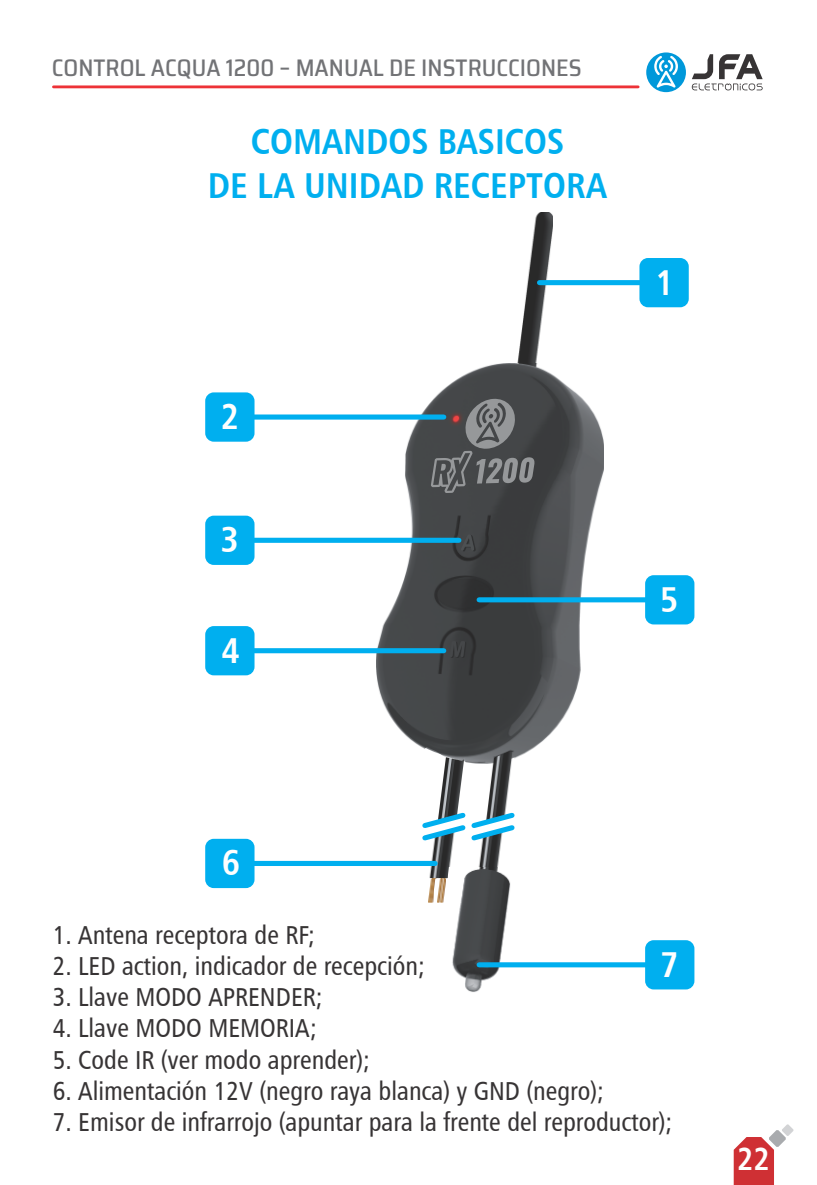
<style>
.page{position:relative;width:817px;height:1185px;background:#fff}
.page>*{position:absolute;margin:0;border:0;box-sizing:border-box;transform-origin:0 0}
.t1{font:36px/43.6px "Humanist 777 BT Bold Condensed B";color:#00afef;text-align:center}
.t2{font:36px "Humanist 777 BT Bold Condensed B";color:#fefefe}
.t3{font:32px "Humanist 777 BT Bold Condensed B";color:#fefefe}
.t4{font:26px "Humanist 777 BT Roman Condensed B";color:#373435}
.t5{font:500 semi-condensed 24px "Saira";color:#727376}
</style>
<div class="page">
<img style="left:498px;top:212px;width:54px;height:152px">
<img style="left:376px;top:364px;width:227px;height:395px">
<svg style="left:431px;top:398px;width:103px;height:95px;background:#5c5d5f"></svg>
<img style="left:478px;top:844px;width:23px;height:24px">
<img style="left:428px;top:879px;width:8px;height:24px">
<img style="left:437px;top:879px;width:8px;height:24px">
<img style="left:465px;top:751px;width:49px;height:58px">
<img style="left:415px;top:745px;width:50px;height:64px">
<img style="left:418px;top:844px;width:35px;height:35px">
<svg style="left:422px;top:809px;width:93px;height:35px"></svg>
<img style="left:448px;top:868px;width:63px;height:124px">
<svg style="left:646px;top:52px;width:39px;height:40px"></svg>
<svg style="left:691px;top:54px;width:71px;height:36px"></svg>
<hr style="left:53px;top:85px;width:585px;height:3px;background:#ed3237">
<svg style="left:733px;top:1124px;width:60px;height:61px"></svg>
<div style="left:479px;top:962px;width:182px;height:5px;background:#00afef"></div>
<div style="left:479px;top:597px;width:182px;height:5px;background:#00afef"></div>
<div style="left:539px;top:280px;width:116px;height:5px;background:#00afef"></div>
<div style="left:639px;top:258px;width:49px;height:49px;background:#00afef;border-radius:9px"></div>
<div style="left:645px;top:575px;width:49px;height:49px;background:#00afef;border-radius:9px"></div>
<div style="left:645px;top:940px;width:49px;height:49px;background:#00afef;border-radius:9px"></div>
<div style="left:238px;top:861px;width:197px;height:5px;background:#00afef"></div>
<div style="left:238px;top:648px;width:205px;height:5px;background:#00afef"></div>
<div style="left:238px;top:538px;width:221px;height:5px;background:#00afef"></div>
<div style="left:238px;top:414px;width:205px;height:6px;background:#00afef"></div>
<div style="left:205px;top:392px;width:49px;height:50px;background:#00afef;border-radius:9px"></div>
<div style="left:205px;top:516px;width:49px;height:49px;background:#00afef;border-radius:9px"></div>
<div style="left:205px;top:626px;width:49px;height:49px;background:#00afef;border-radius:9px"></div>
<div style="left:205px;top:839px;width:49px;height:49px;background:#00afef;border-radius:9px"></div>
<svg style="left:461px;top:534px;width:14px;height:17px"></svg>
<svg style="left:449px;top:641px;width:17px;height:17px"></svg>
<p class="t5" style="left:52px;top:48px;width:531px">CONTROL ACQUA 1200 – MANUAL DE INSTRUCCIONES</p>
<h1 class="t1" style="left:208px;top:123px;width:401px">COMANDOS BASICOS<br>DE LA UNIDAD RECEPTORA</h1>
<h1 class="t2" style="left:221px;top:402px;width:20px">2</h1>
<h1 class="t2" style="left:221px;top:525px;width:20px">3</h1>
<h1 class="t2" style="left:221px;top:635px;width:20px">4</h1>
<h1 class="t2" style="left:655px;top:267px;width:20px">1</h1>
<h1 class="t2" style="left:660px;top:584px;width:20px">5</h1>
<h1 class="t2" style="left:222px;top:848px;width:20px">6</h1>
<p class="t4" style="left:53px;top:924px;width:264px">1. Antena receptora de RF;</p>
<p class="t4" style="left:53px;top:955px;width:373px">2. LED action, indicador de recepción;</p>
<p class="t4" style="left:53px;top:986px;width:271px">3. Llave MODO APRENDER;</p>
<p class="t4" style="left:53px;top:1018px;width:266px">4. Llave MODO MEMORIA;</p>
<p class="t4" style="left:53px;top:1049px;width:318px">5. Code IR (ver modo aprender);</p>
<p class="t4" style="left:53px;top:1080px;width:552px">6. Alimentación 12V (negro raya blanca) y GND (negro);</p>
<p class="t4" style="left:53px;top:1111px;width:621px">7. Emisor de infrarrojo (apuntar para la frente del reproductor);</p>
<h1 class="t2" style="left:660px;top:949px;width:20px">7</h1>
<p class="t3" style="left:737px;top:1145px;width:34px">22</p>
</div>
